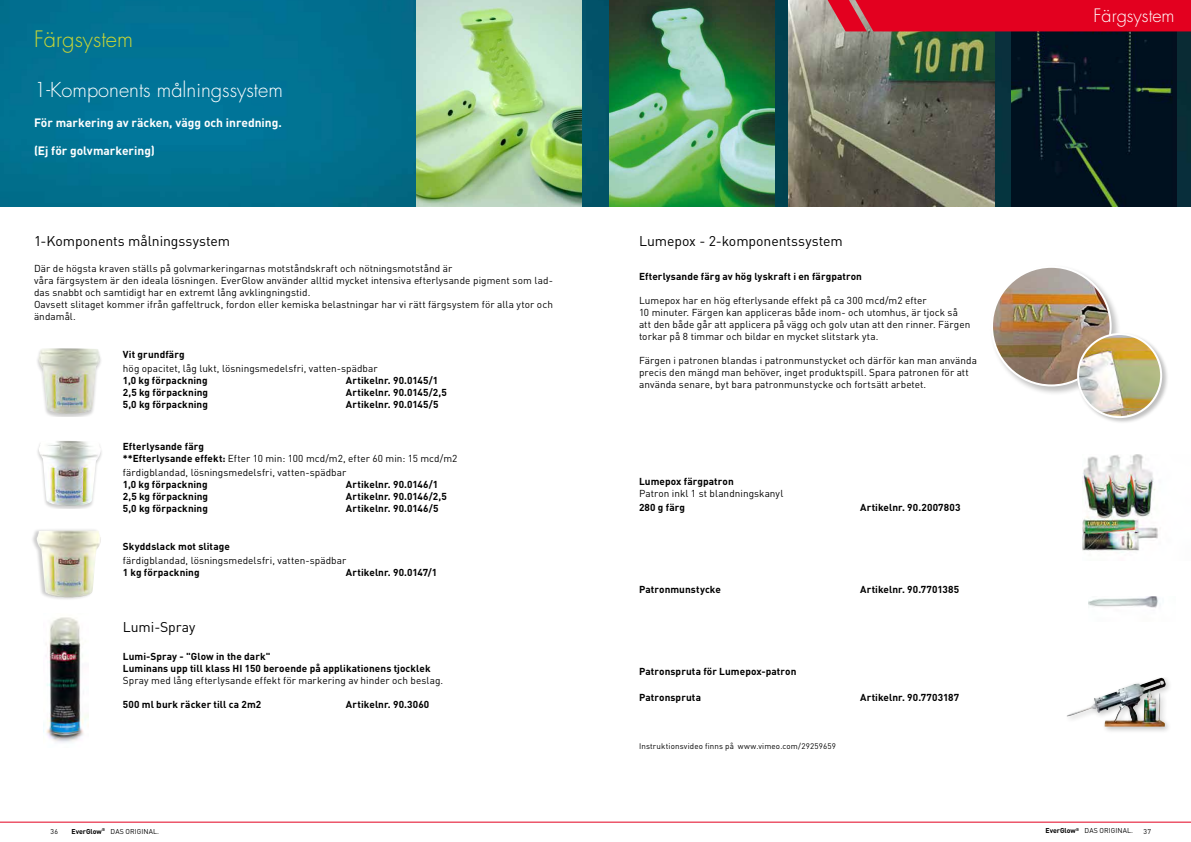
<style>
.page{position:relative;width:1191px;height:842px;background:#fff}
.page>*{position:absolute;margin:0;border:0;box-sizing:border-box;transform-origin:0 0}
.t1{font:300 22px "Futura Std";color:#cbd634}
.t2{font:300 20px "Futura Std";color:#fff}
.t3{font:300 18px "Futura Std";color:#fff}
.t4{font:14px "DINOT";letter-spacing:-.005em;color:#000}
.t5{font:700 12px "DINOT";color:#fff}
.t6{font:10px/12px "DINOT";letter-spacing:.005em;color:#000}
.t7{font:700 10px/12px "DINOT";letter-spacing:.01em;color:#000}
.t8{font:8px "DINOT";letter-spacing:.02em;color:#000}
.t9{font:7px "DINOT";letter-spacing:.01em;color:#000}
.s1{font-weight:700}
</style>
<div class="page">
<hr style="left:0;top:822px;width:1191px;height:1px;background:#e3001f">
<img style="left:0;top:0;width:1191px;height:207px">
<img style="left:1082px;top:454px;width:76px;height:99px">
<img style="left:1011px;top:31px;width:165px;height:176px">
<img style="left:416px;top:0;width:165px;height:207px">
<img style="left:609px;top:0;width:165px;height:207px">
<img style="left:788px;top:0;width:206px;height:207px">
<div style="left:36px;top:440px;width:68px;height:68px;background:#000;opacity:.2"></div>
<img style="left:38px;top:441px;width:63px;height:65px">
<div style="left:31px;top:527px;width:70px;height:73px;background:#000;opacity:.2"></div>
<img style="left:37px;top:530px;width:64px;height:68px">
<div style="left:36px;top:348px;width:67px;height:68px;background:#000;opacity:.2"></div>
<img style="left:38px;top:348px;width:62px;height:66px">
<div style="left:989px;top:264px;width:132px;height:132px;background:#000;opacity:.25"></div>
<img style="left:992px;top:267px;width:118px;height:118px;border-radius:59px">
<div style="left:1076px;top:332px;width:92px;height:92px;background:#000;opacity:.25"></div>
<img style="left:1078px;top:334px;width:83px;height:83px;border-radius:42px">
<div style="left:1077px;top:333px;width:85px;height:85px;border:2px solid #fff;border-radius:50%"></div>
<div style="left:1066px;top:678px;width:106px;height:56px;background:#000;opacity:.25"></div>
<img style="left:1066px;top:678px;width:99px;height:48px">
<img style="left:1088px;top:597px;width:71px;height:11px">
<img style="left:46px;top:617px;width:42px;height:126px">
<div style="left:827px;top:0;width:364px;height:31px;background:#e3001f"></div>
<h1 class="t1" style="left:34px;top:25px;width:101px">Färgsystem</h1>
<h2 class="t2" style="left:34px;top:78px;width:250px">1-Komponents målningssystem</h2>
<p class="t5" style="left:34px;top:115px;width:249px">För markering av räcken, vägg och inredning.</p>
<p class="t5" style="left:34px;top:143px;width:122px">(Ej för golvmarkering)</p>
<h3 class="t4" style="left:34px;top:232px;width:198px">1-Komponents målningssystem</h3>
<p class="t6" style="left:34px;top:262px;width:520px">Där de högsta kraven ställs på golvmarkeringarnas motståndskraft och nötningsmotstånd är<br>våra färgsystem är den ideala lösningen. EverGlow använder alltid mycket intensiva efterlysande pigment som lad&shy;das snabbt och samtidigt har en extremt lång avklingningstid.<br>Oavsett slitaget kommer ifrån gaffeltruck, fordon eller kemiska belastningar har vi rätt färgsystem för alla ytor och ändamål.</p>
<p class="t7" style="left:123px;top:348px;width:63px">Vit grundfärg</p>
<p class="t6" style="left:123px;top:362px;width:256px">hög opacitet, låg lukt, lösningsmedelsfri, vatten-spädbar</p>
<p class="t7" style="left:123px;top:374px;width:86px">1,0 kg förpackning</p>
<p class="t7" style="left:346px;top:374px;width:94px">Artikelnr. 90.0145/1</p>
<p class="t7" style="left:123px;top:386px;width:87px">2,5 kg förpackning</p>
<p class="t7" style="left:346px;top:386px;width:102px">Artikelnr. 90.0145/2,5</p>
<p class="t7" style="left:123px;top:398px;width:87px">5,0 kg förpackning</p>
<p class="t7" style="left:346px;top:398px;width:94px">Artikelnr. 90.0145/5</p>
<p class="t6" style="left:123px;top:440px;width:336px"><span class="s1">Efterlysande färg<br>**Efterlysande effekt:</span> Efter 10 min: 100 mcd/m2, efter 60 min: 15 mcd/m2</p>
<p class="t6" style="left:123px;top:466px;width:225px">färdigblandad, lösningsmedelsfri, vatten-spädbar</p>
<p class="t7" style="left:123px;top:478px;width:86px">1,0 kg förpackning</p>
<p class="t7" style="left:346px;top:478px;width:94px">Artikelnr. 90.0146/1</p>
<p class="t7" style="left:123px;top:490px;width:87px">2,5 kg förpackning</p>
<p class="t7" style="left:346px;top:490px;width:102px">Artikelnr. 90.0146/2,5</p>
<p class="t7" style="left:123px;top:502px;width:87px">5,0 kg förpackning</p>
<p class="t7" style="left:346px;top:502px;width:94px">Artikelnr. 90.0146/5</p>
<p class="t7" style="left:123px;top:540px;width:108px">Skyddslack mot slitage</p>
<p class="t6" style="left:123px;top:554px;width:225px">färdigblandad, lösningsmedelsfri, vatten-spädbar</p>
<p class="t7" style="left:123px;top:566px;width:78px">1 kg förpackning</p>
<p class="t7" style="left:346px;top:566px;width:93px">Artikelnr. 90.0147/1</p>
<h3 class="t4" style="left:123px;top:618px;width:74px">Lumi-Spray</h3>
<p class="t7" style="left:123px;top:650px;width:309px">Lumi-Spray - "Glow in the dark"<br>Luminans upp till klass HI 150 beroende på applikationens tjocklek</p>
<p class="t6" style="left:123px;top:674px;width:322px">Spray med lång efterlysande effekt för markering av hinder och beslag.</p>
<p class="t7" style="left:123px;top:698px;width:140px">500 ml burk räcker till ca 2m2</p>
<p class="t7" style="left:346px;top:698px;width:85px">Artikelnr. 90.3060</p>
<h3 class="t4" style="left:639px;top:232px;width:205px">Lumepox - 2-komponentssystem</h3>
<p class="t7" style="left:639px;top:270px;width:224px">Efterlysande färg av hög lyskraft i en färgpatron</p>
<p class="t6" style="left:639px;top:294px;width:333px">Lumepox har en hög efterlysande effekt på ca 300 mcd/m2 efter<br>10 minuter. Färgen kan appliceras både inom- och utomhus, är tjock så att den både går att applicera på vägg och golv utan att den rinner. Färgen torkar på 8 timmar och bildar en mycket slitstark yta.</p>
<p class="t6" style="left:639px;top:354px;width:339px">Färgen i patronen blandas i patronmunstycket och därför kan man använda precis den mängd man behöver, inget produktspill. Spara patronen för att använda senare, byt bara patronmunstycke och fortsätt arbetet.</p>
<p class="t7" style="left:639px;top:475px;width:96px">Lumepox färgpatron</p>
<p class="t6" style="left:639px;top:487px;width:146px">Patron inkl 1 st blandningskanyl</p>
<p class="t7" style="left:639px;top:501px;width:48px">280 g färg</p>
<p class="t7" style="left:860px;top:501px;width:102px">Artikelnr. 90.2007803</p>
<p class="t7" style="left:639px;top:583px;width:83px">Patronmunstycke</p>
<p class="t7" style="left:860px;top:583px;width:101px">Artikelnr. 90.7701385</p>
<p class="t7" style="left:639px;top:665px;width:159px">Patronspruta för Lumepox-patron</p>
<p class="t7" style="left:639px;top:691px;width:63px">Patronspruta</p>
<p class="t7" style="left:860px;top:691px;width:101px">Artikelnr. 90.7703187</p>
<p class="t8" style="left:639px;top:741px;width:198px">Instruktionsvideo finns på www.vimeo.com/29259659</p>
<h3 class="t3" style="left:1093px;top:4px;width:83px">Färgsystem</h3>
<p class="t9" style="left:50px;top:827px;width:9px">36</p>
<p class="t9" style="left:71px;top:827px;width:89px"><span class="s1">EverGlow</span><sup>®</sup> DAS ORIGINAL.</p>
<p class="t9" style="left:1045px;top:826px;width:89px"><span class="s1">EverGlow</span><sup>®</sup> DAS ORIGINAL.</p>
<p class="t9" style="left:1143px;top:827px;width:9px">37</p>
</div>
